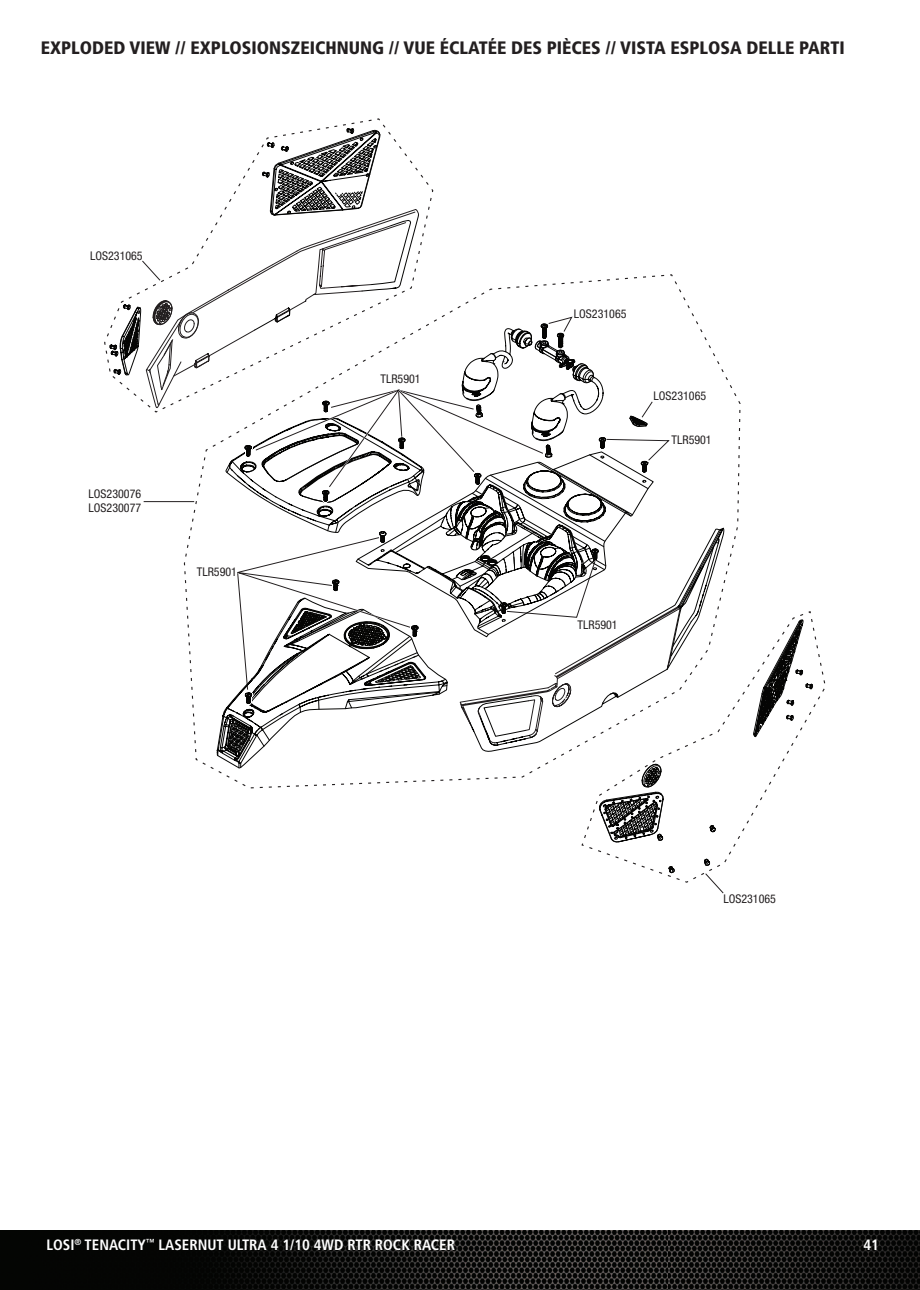
<style>
.page{position:relative;width:920px;height:1290px;background:#fff}
.page>*{position:absolute;margin:0;border:0;box-sizing:border-box;transform-origin:0 0}
.t1{font:900 condensed 18px "Frutiger LT Std";color:#231f20}
.t2{font:700 condensed 15px "Frutiger LT Std";color:#fff}
.t3{font:condensed 12px/13.5px "Helvetica Neue LT Std";color:#231f20}
</style>
<div class="page">
<img style="left:0;top:1230px;width:920px;height:60px">
<svg style="left:104px;top:118px;width:722px;height:776px"></svg>
<p class="t1" style="left:41px;top:37px;width:805px">EXPLODED VIEW // EXPLOSIONSZEICHNUNG // VUE ÉCLATÉE DES PIÈCES // VISTA ESPLOSA DELLE PARTI</p>
<p class="t3" style="left:90px;top:249px;width:54px">LOS231065</p>
<p class="t3" style="left:89px;top:487px;width:54px">LOS230076<br>LOS230077</p>
<p class="t3" style="left:197px;top:565px;width:42px">TLR5901</p>
<p class="t3" style="left:381px;top:372px;width:42px">TLR5901</p>
<p class="t3" style="left:574px;top:307px;width:54px">LOS231065</p>
<p class="t3" style="left:654px;top:389px;width:54px">LOS231065</p>
<p class="t3" style="left:672px;top:433px;width:42px">TLR5901</p>
<p class="t3" style="left:578px;top:618px;width:42px">TLR5901</p>
<p class="t3" style="left:723px;top:892px;width:54px">LOS231065</p>
<p class="t2" style="left:46px;top:1235px;width:410px">LOSI<sup>®</sup> TENACITY<sup>™</sup> LASERNUT ULTRA 4 1/10 4WD RTR ROCK RACER</p>
<p class="t2" style="left:863px;top:1236px;width:17px">41</p>
</div>
